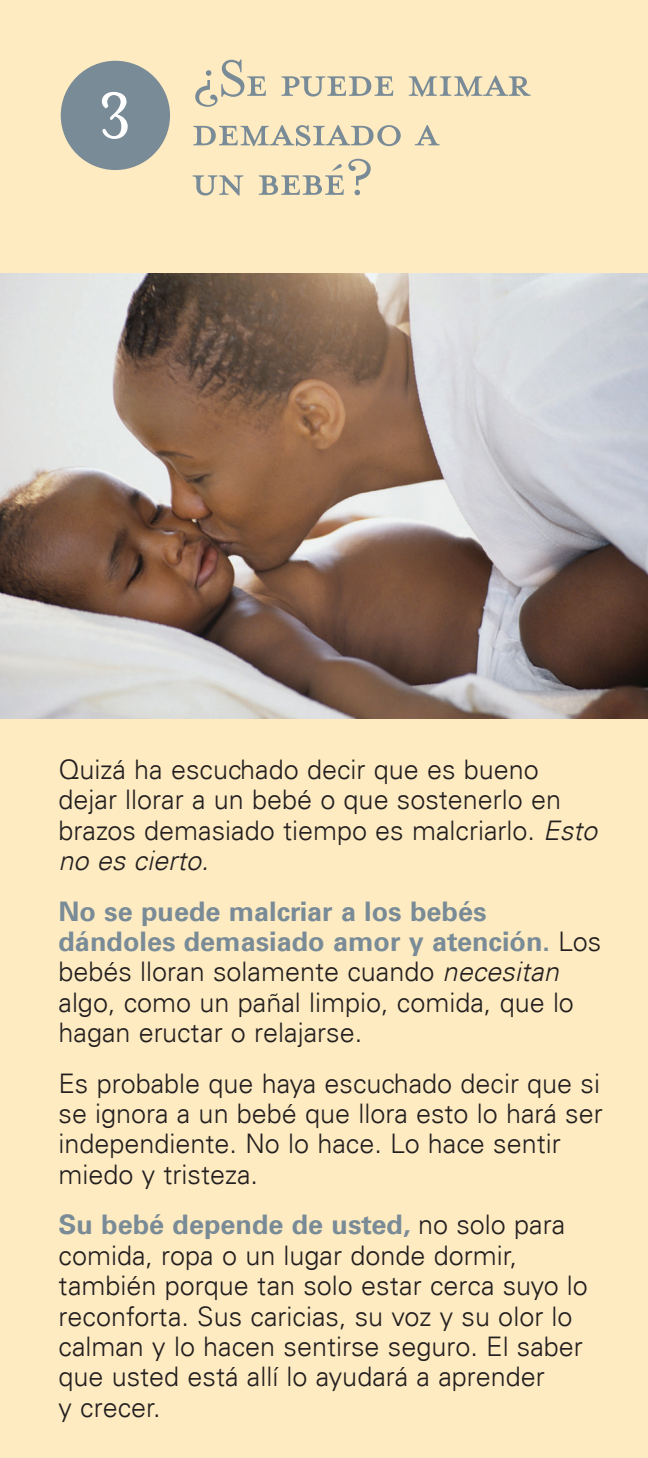
<style>
.page{position:relative;width:648px;height:1458px;background:#feebc1}
.page>*{position:absolute;margin:0;border:0;box-sizing:border-box;transform-origin:0 0}
.t1{font:74.25px "Mrs Eaves Petite Caps";color:#fff}
.t2{font:58.5px/49.5px "Mrs Eaves Petite Caps";letter-spacing:-.04em;color:#798b97}
.t3{font:300 27px/30.4px "Univers LT";color:#231f20}
.s1{font-style:italic}
.s2{font-weight:700;color:#798b97}
</style>
<div class="page">
<img style="left:0;top:273px;width:648px;height:446px">
<div style="left:61px;top:61px;width:109px;height:109px;background:#798b97;border-radius:50%"></div>
<p class="t1" style="left:97px;top:77px;width:36px">3</p>
<p class="t2" style="left:191px;top:55px;width:341px">¿Se puede mimar demasiado a<br>un bebé?</p>
<p class="t3" style="left:58px;top:754px;width:540px">Quizá ha escuchado decir que es bueno dejar llorar a un bebé o que sostenerlo en brazos demasiado tiempo es malcriarlo. <span class="s1">Esto no es cierto.</span></p>
<p class="t3" style="left:58px;top:896px;width:544px"><span class="s2">No se puede malcriar a los bebés dándoles demasiado amor y atención.</span> Los bebés lloran solamente cuando <span class="s1">necesitan </span>algo, como un pañal limpio, comida, que lo hagan eructar o relajarse.</p>
<p class="t3" style="left:58px;top:1068px;width:546px">Es probable que haya escuchado decir que si se ignora a un bebé que llora esto lo hará ser independiente. No lo hace. Lo hace sentir miedo y tristeza.</p>
<p class="t3" style="left:58px;top:1210px;width:531px"><span class="s2">Su bebé depende de usted,</span> no solo para comida, ropa o un lugar donde dormir, también porque tan solo estar cerca suyo lo reconforta. Sus caricias, su voz y su olor lo calman y lo hacen sentirse seguro. El saber que usted está allí lo ayudará a aprender<br>y crecer.</p>
</div>
